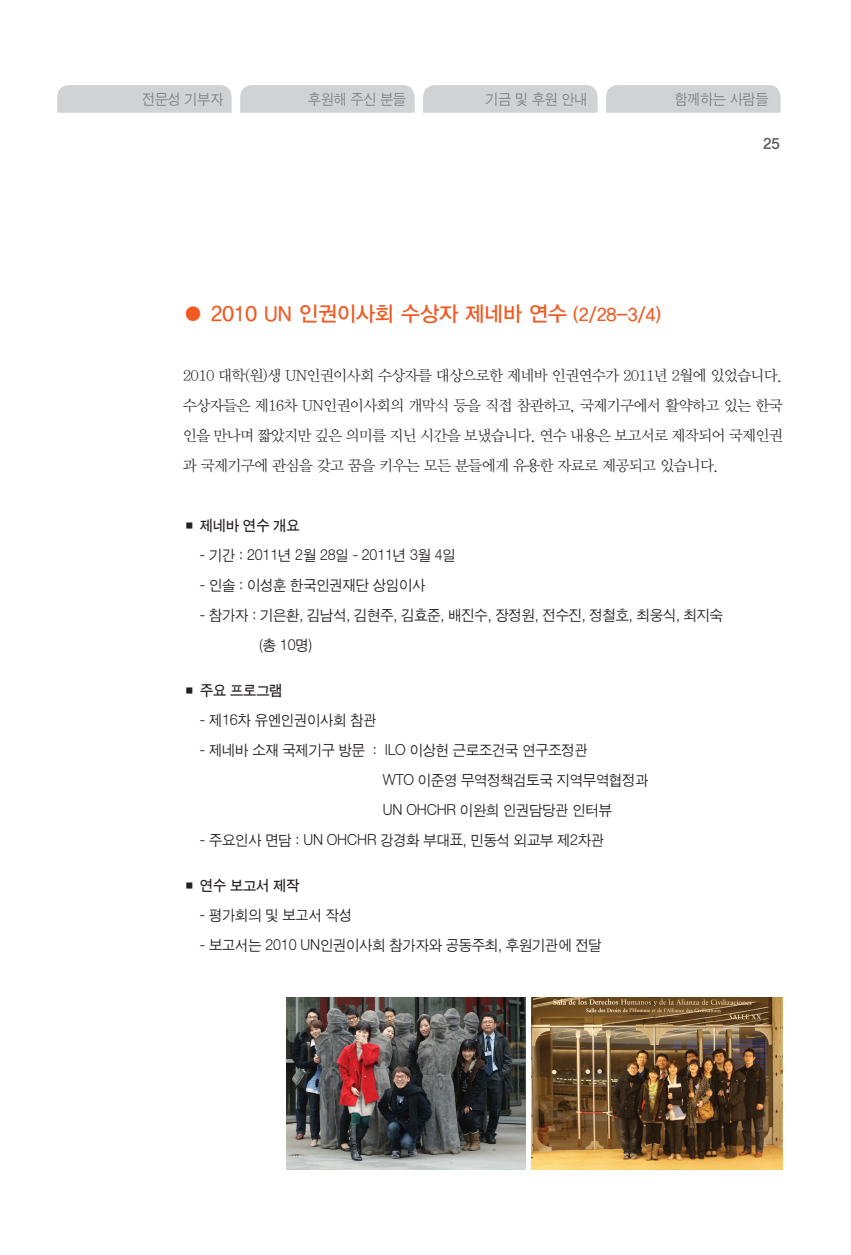
<style>
.page{position:relative;width:851px;height:1255px;background:#fff}
.page>*{position:absolute;margin:0;border:0;box-sizing:border-box;transform-origin:0 0}
.t1{font:21px "YDIYGO330";color:#f15921}
.t2{font:15px/30px "Sand Jg";letter-spacing:-.01em;color:#231f20}
.t3{font:15px/30px "YDIY Mj O320";letter-spacing:-.05em;color:#231f20;text-align:justify}
.t4{font:15px "Sand Jg";color:#808285;scale:.95 1}
.t5{font:15px "Sand Tg";letter-spacing:-.01em;color:#231f20}
.t6{font:15px "YDIYGO340";color:#57585a}
.s1{font-size:18px}
</style>
<div class="page">
<div style="left:57px;top:85px;width:175px;height:28px;background:#d1d2d4"></div>
<div style="left:240px;top:85px;width:174px;height:28px;background:#d1d2d4"></div>
<div style="left:423px;top:85px;width:174px;height:28px;background:#d1d2d4"></div>
<div style="left:606px;top:85px;width:174px;height:28px;background:#d1d2d4"></div>
<img style="left:531px;top:997px;width:251px;height:172px">
<img style="left:287px;top:997px;width:238px;height:172px">
<p class="t4" style="left:142px;top:92px;width:87px">전문성 기부자</p>
<p class="t4" style="left:308px;top:92px;width:104px">후원해 주신 분들</p>
<p class="t4" style="left:485px;top:92px;width:109px">기금 및 후원 안내</p>
<p class="t4" style="left:674px;top:92px;width:100px">함께하는 사람들</p>
<h1 class="t1" style="left:183px;top:302px;width:479px">● 2010 UN 인권이사회 수상자 제네바 연수 <span class="s1">(2/28-3/4)</span></h1>
<p class="t6" style="left:763px;top:135px;width:18px">25</p>
<p class="t3" style="left:183px;top:360px;width:601px">2010 대학(원)생 UN인권이사회 수상자를 대상으로한 제네바 인권연수가 2011년 2월에 있었습니다. 수상자들은 제16차 UN인권이사회의 개막식 등을 직접 참관하고, 국제기구에서 활약하고 있는 한국 인을 만나며 짧았지만 깊은 의미를 지닌 시간을 보냈습니다. 연수 내용은 보고서로 제작되어 국제인권 과 국제기구에 관심을 갖고 꿈을 키우는 모든 분들에게 유용한 자료로 제공되고 있습니다.</p>
<p class="t5" style="left:183px;top:518px;width:118px">■ 제네바 연수 개요</p>
<p class="t2" style="left:200px;top:541px;width:257px">- 기간 : 2011년 2월 28일 - 2011년 3월 4일</p>
<p class="t2" style="left:200px;top:571px;width:227px">- 인솔 : 이성훈 한국인권재단 상임이사</p>
<p class="t2" style="left:259px;top:601px;width:465px;text-indent:-60px">- 참가자 : 기은환, 김남석, 김현주, 김효준, 배진수, 장정원, 전수진, 정철호, 최웅식, 최지숙 (총 10명)</p>
<p class="t5" style="left:183px;top:683px;width:101px">■ 주요 프로그램</p>
<p class="t2" style="left:200px;top:706px;width:178px">- 제16차 유엔인권이사회 참관</p>
<p class="t2" style="left:383px;top:736px;width:267px;text-indent:-183px">- 제네바 소재 국제기구 방문 : ILO 이상헌 근로조건국 연구조정관<br>WTO 이준영 무역정책검토국 지역무역협정과<br>UN OHCHR 이완희 인권담당관 인터뷰</p>
<p class="t2" style="left:200px;top:826px;width:406px">- 주요인사 면담 : UN OHCHR 강경화 부대표, 민동석 외교부 제2차관</p>
<p class="t5" style="left:183px;top:878px;width:118px">■ 연수 보고서 제작</p>
<p class="t2" style="left:200px;top:901px;width:153px">- 평가회의 및 보고서 작성</p>
<p class="t2" style="left:200px;top:931px;width:403px">- 보고서는 2010 UN인권이사회 참가자와 공동주최, 후원기관에 전달</p>
</div>
